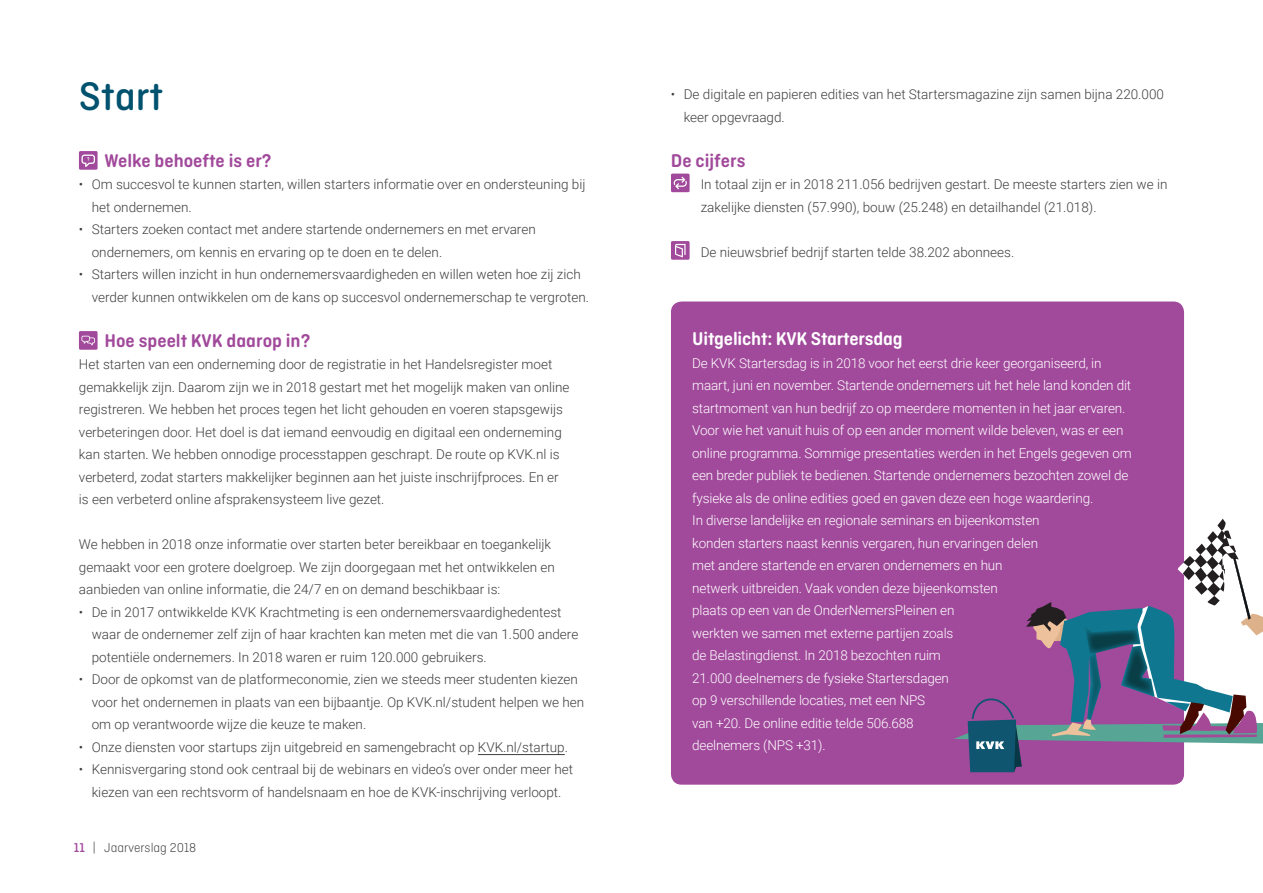
<style>
.page{position:relative;width:1263px;height:893px;background:#fff}
.page>*{position:absolute;margin:0;border:0;box-sizing:border-box;transform-origin:0 0}
.Heading{font:500 42px "Ciutadella Rounded";color:#00526e}
.Tussenkopjes{font:600 19.5px "Ciutadella Rounded";color:#a1499b}
.bodytekst-wit{font:600 19.5px "Ciutadella Rounded";letter-spacing:-.01em;color:#fff}
.Bodytekst{font:300 13.5px/22.5px "Roboto";color:#3e3e3f}
.bodytekst-wit-2{font:300 13.5px/22.5px "Roboto";letter-spacing:-.01em;color:#fff}
.Tussenkopjes-2{font:300 13.5px "Roboto";color:#3e3e3f}
.t1{font:300 13.5px "Ciutadella Rounded";color:#3e3e3f}
.s1{font-weight:500;color:#a1499b}
</style>
<div class="page">
<hr style="left:478px;top:754px;width:87px;height:1px;background:#3e3e3f">
<div style="left:79px;top:151px;width:19px;height:19px;background:#a1499b;border-radius:2px"></div>
<svg style="left:81px;top:155px;width:14px;height:12px"></svg>
<div style="left:79px;top:331px;width:19px;height:19px;background:#a1499b;border-radius:2px"></div>
<svg style="left:81px;top:336px;width:14px;height:9px"></svg>
<div style="left:671px;top:174px;width:19px;height:18px;background:#a1499b;border-radius:2px"></div>
<svg style="left:673px;top:177px;width:14px;height:12px"></svg>
<div style="left:671px;top:241px;width:19px;height:19px;background:#a1499b;border-radius:2px"></div>
<svg style="left:675px;top:244px;width:10px;height:13px"></svg>
<div style="left:671px;top:301px;width:513px;height:484px;background:#a1499b;border-radius:11px"></div>
<svg style="left:954px;top:519px;width:309px;height:253px"></svg>
<h1 class="Heading" style="left:79px;top:73px;width:86px">Start</h1>
<p class="Tussenkopjes" style="left:104px;top:149px;width:169px">Welke behoefte is er?</p>
<p class="Bodytekst" style="left:92px;top:172px;width:495px;text-indent:-13px">• Om succesvol te kunnen starten, willen starters informatie over en ondersteuning bij het ondernemen.</p>
<p class="Bodytekst" style="left:92px;top:217px;width:446px;text-indent:-13px">• Starters zoeken contact met andere startende ondernemers en met ervaren ondernemers, om kennis en ervaring op te doen en te delen.</p>
<p class="Bodytekst" style="left:92px;top:262px;width:499px;text-indent:-13px">• Starters willen inzicht in hun ondernemersvaardigheden en willen weten hoe zij zich verder kunnen ontwikkelen om de kans op succesvol ondernemerschap te vergroten.</p>
<p class="Tussenkopjes" style="left:104px;top:329px;width:207px">Hoe speelt KVK daarop in?</p>
<p class="Bodytekst" style="left:79px;top:352px;width:492px">Het starten van een onderneming door de registratie in het Handelsregister moet gemakkelijk zijn. Daarom zijn we in 2018 gestart met het mogelijk maken van online registreren. We hebben het proces tegen het licht gehouden en voeren stapsgewijs verbeteringen door. Het doel is dat iemand eenvoudig en digitaal een onderneming kan starten. We hebben onnodige processtappen geschrapt. De route op KVK.nl is verbeterd, zodat starters makkelijker beginnen aan het juiste inschrijfproces. En er is een verbeterd online afsprakensysteem live gezet.</p>
<p class="Bodytekst" style="left:79px;top:532px;width:477px">We hebben in 2018 onze informatie over starten beter bereikbaar en toegankelijk gemaakt voor een grotere doelgroep. We zijn doorgegaan met het ontwikkelen en aanbieden van online informatie, die 24/7 en on demand beschikbaar is:</p>
<p class="Bodytekst" style="left:92px;top:600px;width:488px;text-indent:-13px">• De in 2017 ontwikkelde KVK Krachtmeting is een ondernemersvaardighedentest waar de ondernemer zelf zijn of haar krachten kan meten met die van 1.500 andere potentiële ondernemers. In 2018 waren er ruim 120.000 gebruikers.</p>
<p class="Bodytekst" style="left:92px;top:667px;width:494px;text-indent:-13px">• Door de opkomst van de platformeconomie, zien we steeds meer studenten kiezen voor het ondernemen in plaats van een bijbaantje. Op KVK.nl/student helpen we hen om op verantwoorde wijze die keuze te maken.</p>
<p class="Bodytekst" style="left:79px;top:735px;width:491px">• Onze diensten voor startups zijn uitgebreid en samengebracht op KVK.nl/startup.</p>
<p class="Bodytekst" style="left:79px;top:757px;width:496px;text-align:center">• Kennisvergaring stond ook centraal bij de webinars en video’s over onder meer het kiezen van een rechtsvorm of handelsnaam en hoe de KVK-inschrijving verloopt.</p>
<p class="t1" style="left:74px;top:840px;width:124px"><span class="s1">11</span> | Jaarverslag 2018</p>
<p class="Bodytekst" style="left:684px;top:82px;width:482px;text-indent:-13px">• De digitale en papieren edities van het Startersmagazine zijn samen bijna 220.000 keer opgevraagd.</p>
<p class="Tussenkopjes" style="left:671px;top:149px;width:76px">De cijfers</p>
<p class="Bodytekst" style="left:701px;top:172px;width:468px">In totaal zijn er in 2018 211.056 bedrijven gestart. De meeste starters zien we in</p>
<p class="Bodytekst" style="left:701px;top:195px;width:397px">zakelijke diensten (57.990), bouw (25.248) en detailhandel (21.018).</p>
<p class="Tussenkopjes-2" style="left:701px;top:242px;width:315px">De nieuwsbrief bedrijf starten telde 38.202 abonnees.</p>
<p class="bodytekst-wit" style="left:692px;top:328px;width:212px">Uitgelicht: KVK Startersdag</p>
<p class="bodytekst-wit-2" style="left:692px;top:351px;width:441px">De KVK Startersdag is in 2018 voor het eerst drie keer georganiseerd, in maart, juni en november. Startende ondernemers uit het hele land konden dit startmoment van hun bedrijf zo op meerdere momenten in het jaar ervaren.<br>Voor wie het vanuit huis of op een ander moment wilde beleven, was er een online programma. Sommige presentaties werden in het Engels gegeven om een breder publiek te bedienen. Startende ondernemers bezochten zowel de fysieke als de online edities goed en gaven deze een hoge waardering.<br>In diverse landelijke en regionale seminars en bijeenkomsten<br>konden starters naast kennis vergaren, hun ervaringen delen<br>met andere startende en ervaren ondernemers en hun<br>netwerk uitbreiden. Vaak vonden deze bijeenkomsten<br>plaats op een van de OnderNemersPleinen en<br>werkten we samen met externe partijen zoals<br>de Belastingdienst. In 2018 bezochten ruim<br>21.000 deelnemers de fysieke Startersdagen<br>op 9 verschillende locaties, met een NPS<br>van +20. De online editie telde 506.688<br>deelnemers (NPS +31).</p>
</div>
